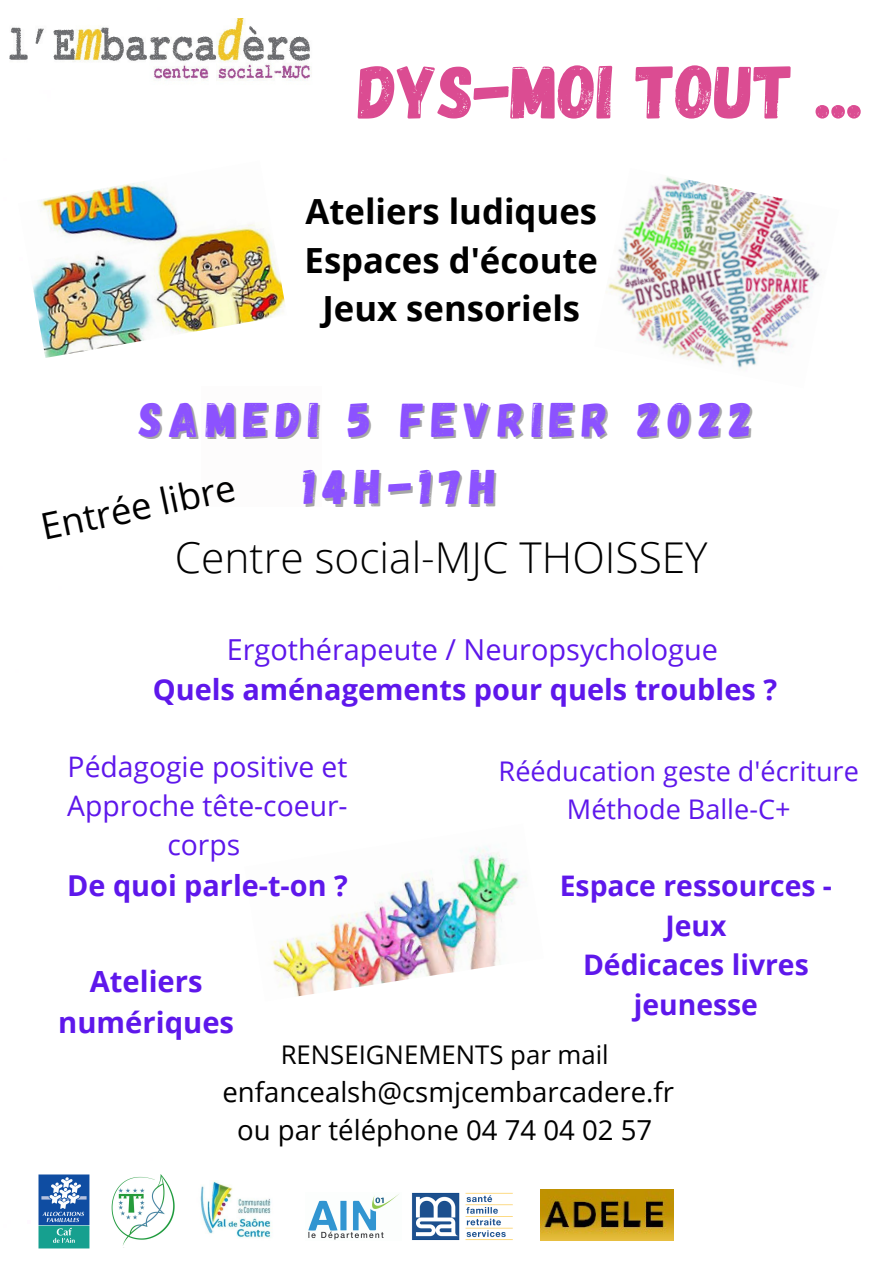
<style>
.page{position:relative;width:893px;height:1263px;background:#fff}
.page>*{position:absolute;margin:0;border:0;box-sizing:border-box;transform-origin:0 0}
.t1{font:75.22px "Gagalin";color:#db4c92}
.t2{font:48.45px "Gagalin";letter-spacing:.15em;color:#8c52ff}
.t3{font:300 42.45px "Open Sans";color:#000}
.t4{font:36.6px "Open Sans";color:#000}
.t5{font:700 34.65px "Open Sans";color:#000}
.t6{font:700 29.17px/40.5px "Open Sans";color:#5e17eb;text-align:center}
.t7{font:700 28.88px "Open Sans";color:#5e17eb}
.t8{font:28.88px "Open Sans";color:#5e17eb}
.t9{font:700 28.8px "Open Sans";color:#5e17eb}
.t10{font:700 28.35px/39.5px "Open Sans";color:#5e17eb;text-align:center}
.t11{font:28.28px/39.2px "Open Sans";color:#5e17eb;text-align:center}
.t12{font:27.53px "Open Sans";color:#000}
.t13{font:27.08px "Open Sans";color:#5e17eb}
.t14{font:25.72px "Open Sans";color:#000}
</style>
<div class="page">
<img style="left:9px;top:19px;width:303px;height:62px">
<img style="left:608px;top:176px;width:212px;height:192px">
<img style="left:33px;top:181px;width:252px;height:177px">
<img style="left:271px;top:846px;width:250px;height:151px">
<img style="left:38px;top:1174px;width:51px;height:74px">
<img style="left:112px;top:1174px;width:63px;height:72px">
<img style="left:200px;top:1180px;width:71px;height:58px">
<img style="left:308px;top:1194px;width:91px;height:46px">
<img style="left:412px;top:1193px;width:101px;height:47px">
<img style="left:541px;top:1189px;width:133px;height:52px">
<p class="t1" style="left:358px;top:43px;width:507px">DYS-MOI TOUT ...</p>
<p class="t5" style="left:305px;top:187px;width:293px">Ateliers ludiques</p>
<p class="t5" style="left:304px;top:236px;width:295px">Espaces d'écoute</p>
<p class="t5" style="left:322px;top:284px;width:259px">Jeux sensoriels</p>
<p class="t2" style="left:139px;top:388px;width:615px">SAMEDI 5 FEVRIER 2022</p>
<p class="t2" style="left:303px;top:456px;width:195px">14H-17H</p>
<p class="t4" style="left:36px;top:502px;width:199px;rotate:-12deg">Entrée libre</p>
<p class="t3" style="left:175px;top:527px;width:534px">Centre social-MJC THOISSEY</p>
<p class="t8" style="left:227px;top:629px;width:493px">Ergothérapeute / Neuropsychologue</p>
<p class="t7" style="left:153px;top:669px;width:626px">Quels aménagements pour quels troubles ?</p>
<p class="t11" style="left:67px;top:746px;width:282px">Pédagogie positive et<br>Approche tête-coeur&shy;corps</p>
<p class="t9" style="left:67px;top:865px;width:282px">De quoi parle-t-on ?</p>
<p class="t6" style="left:58px;top:960px;width:177px">Ateliers numériques</p>
<p class="t13" style="left:498px;top:752px;width:362px">Rééducation geste d'écriture</p>
<p class="t13" style="left:567px;top:790px;width:225px">Méthode Balle-C+</p>
<p class="t10" style="left:560px;top:865px;width:274px">Espace ressources -<br>Jeux</p>
<p class="t10" style="left:583px;top:944px;width:227px">Dédicaces livres jeunesse</p>
<p class="t14" style="left:281px;top:1036px;width:329px">RENSEIGNEMENTS par mail</p>
<p class="t12" style="left:222px;top:1072px;width:453px">enfancealsh@csmjcembarcadere.fr</p>
<p class="t12" style="left:237px;top:1110px;width:417px">ou par téléphone 04 74 04 02 57</p>
</div>
